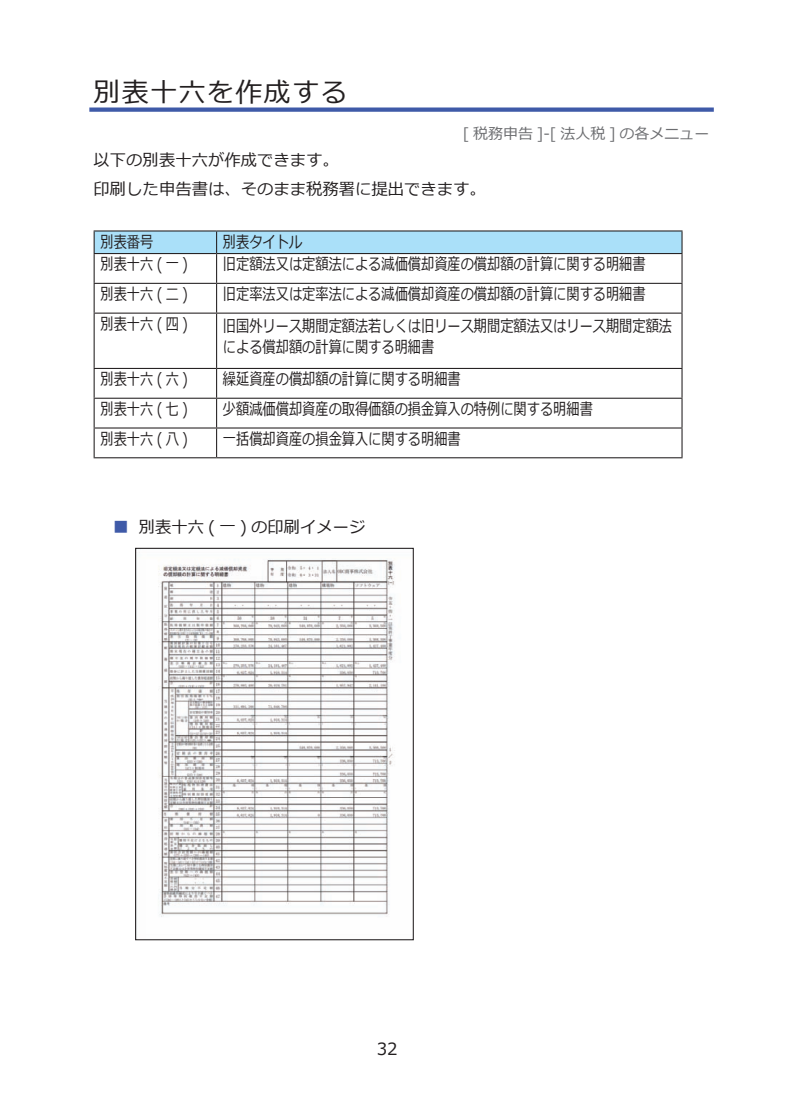
<style>
.page{position:relative;width:800px;height:1119px;background:#fff}
.page>*{position:absolute;margin:0;border:0;box-sizing:border-box;transform-origin:0 0}
.t1{font:27px "Meiryo";letter-spacing:.05em;color:#231f20}
.t2{font:16.8px "Meiryo";color:#231f20}
.t3{font:16.5px/21.3px "Meiryo";color:#231f20;scale:.8 1}
.t4{font:16.5px/28.8px "Meiryo";color:#231f20}
.t5{font:15px "Meiryo";color:#6c6d70}
.s1{font-size:21px;color:#3f5aa8}
</style>
<div class="page">
<div style="left:89px;top:107px;width:624px;height:5px;background:#3f5aa8"></div>
<hr style="left:94px;top:230px;width:122px;height:1px;background:#231f20">
<hr style="left:216px;top:230px;width:466px;height:1px;background:#231f20">
<svg style="left:94px;top:231px;width:588px;height:81px"></svg>
<hr style="left:94px;top:312px;width:122px;height:1px;background:#231f20">
<hr style="left:94px;top:313px;width:1px;height:55px;background:#231f20">
<hr style="left:216px;top:312px;width:466px;height:1px;background:#231f20">
<hr style="left:216px;top:313px;width:1px;height:55px;background:#231f20">
<hr style="left:681px;top:313px;width:1px;height:55px;background:#231f20">
<hr style="left:94px;top:368px;width:122px;height:1px;background:#231f20">
<hr style="left:216px;top:368px;width:466px;height:1px;background:#231f20">
<hr style="left:94px;top:397px;width:122px;height:1px;background:#231f20">
<hr style="left:216px;top:397px;width:466px;height:1px;background:#231f20">
<hr style="left:94px;top:427px;width:122px;height:1px;background:#231f20">
<svg style="left:94px;top:369px;width:1px;height:88px"></svg>
<hr style="left:216px;top:427px;width:466px;height:1px;background:#231f20">
<svg style="left:216px;top:369px;width:1px;height:88px"></svg>
<svg style="left:681px;top:369px;width:1px;height:88px"></svg>
<hr style="left:94px;top:457px;width:122px;height:1px;background:#231f20">
<hr style="left:216px;top:457px;width:466px;height:1px;background:#231f20">
<img style="left:140px;top:549px;width:255px;height:368px">
<div style="left:135px;top:547px;width:279px;height:393px;border:1px solid #231f20"></div>
<h1 class="t1" style="left:94px;top:73px;width:255px">別表十六を作成する</h1>
<p class="t5" style="left:462px;top:123px;width:248px">[ 税務申告 ]-[ 法人税 ] の各メニュー</p>
<p class="t4" style="left:94px;top:147px;width:394px">以下の別表十六が作成できます。<br>印刷した申告書は、そのまま税務署に提出できます。</p>
<p class="t3" style="left:100px;top:232px;width:68px">別表番号</p>
<p class="t3" style="left:223px;top:232px;width:101px">別表タイトル</p>
<p class="t3" style="left:100px;top:254px;width:111px">別表十六 ( 一 )</p>
<p class="t3" style="left:223px;top:254px;width:530px">旧定額法又は定額法による減価償却資産の償却額の計算に関する明細書</p>
<p class="t3" style="left:100px;top:284px;width:111px">別表十六 ( 二 )</p>
<p class="t3" style="left:223px;top:284px;width:530px">旧定率法又は定率法による減価償却資産の償却額の計算に関する明細書</p>
<p class="t3" style="left:100px;top:314px;width:111px">別表十六 ( 四 )</p>
<p class="t3" style="left:223px;top:316px;width:563px">旧国外リース期間定額法若しくは旧リース期間定額法又はリース期間定額法による償却額の計算に関する明細書</p>
<p class="t3" style="left:100px;top:369px;width:111px">別表十六 ( 六 )</p>
<p class="t3" style="left:223px;top:369px;width:298px">繰延資産の償却額の計算に関する明細書</p>
<p class="t3" style="left:100px;top:399px;width:111px">別表十六 ( 七 )</p>
<p class="t3" style="left:223px;top:399px;width:464px">少額減価償却資産の取得価額の損金算入の特例に関する明細書</p>
<p class="t3" style="left:100px;top:429px;width:111px">別表十六 ( 八 )</p>
<p class="t3" style="left:223px;top:429px;width:298px">一括償却資産の損金算入に関する明細書</p>
<p class="t4" style="left:111px;top:513px;width:256px"><span class="s1">■</span> 別表十六 ( 一 ) の印刷イメージ</p>
<p class="t2" style="left:376px;top:1037px;width:22px">32</p>
</div>
